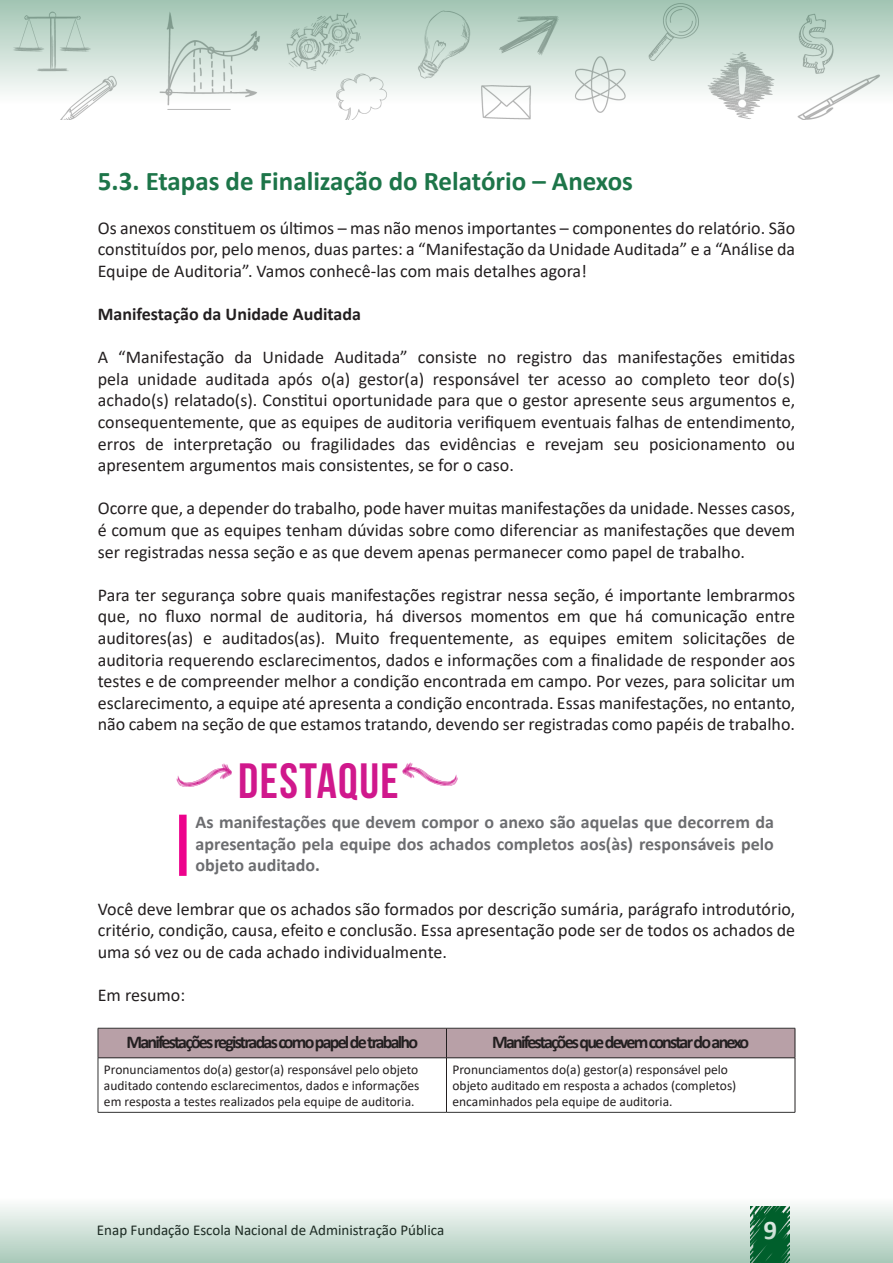
<style>
.page{position:relative;width:893px;height:1263px;background:#fff}
.page>*{position:absolute;margin:0;border:0;box-sizing:border-box;transform-origin:0 0}
.t1{font:49.5px "Bebas Neue";letter-spacing:.03em;color:#d0188c}
.Sub-titulo{font:700 27px "Calibri";color:#1d7549}
.t2{font:700 27px "Calibri";color:#fff}
.texto{font:18px/21.6px "Calibri";color:#231f20;text-align:justify}
.Destaque_texto{font:700 18px/21.6px "Calibri";color:#6c6d70;text-align:justify}
.texto-2{font:700 18px "Calibri";letter-spacing:-.1em;color:#231f20}
.texto-3{font:700 18px "Calibri";color:#231f20}
.t3{font:15px "Calibri";color:#231f20}
.texto-4{font:13.5px/16.2px "Calibri";color:#231f20;text-align:justify}
</style>
<div class="page">
<svg style="left:0;top:0;width:893px;height:120px"></svg>
<svg style="left:0;top:1205px;width:893px;height:58px;background:#c6dbd0"></svg>
<div style="left:179px;top:815px;width:8px;height:61px;background:#ed028c"></div>
<div style="left:98px;top:1028px;width:698px;height:30px;background:#b8a0a7"></div>
<hr style="left:98px;top:1057px;width:348px;height:1px;background:#231f20">
<hr style="left:446px;top:1057px;width:349px;height:1px;background:#231f20">
<hr style="left:98px;top:1058px;width:1px;height:54px;background:#333">
<hr style="left:98px;top:1112px;width:348px;height:1px;background:#333">
<hr style="left:446px;top:1112px;width:349px;height:1px;background:#333">
<hr style="left:446px;top:1058px;width:1px;height:54px;background:#231f20">
<hr style="left:795px;top:1058px;width:1px;height:54px;background:#231f20">
<p class="Sub-titulo" style="left:98px;top:162px;width:537px">5.3. Etapas de Finalização do Relatório – Anexos</p>
<p class="texto" style="left:98px;top:216px;width:699px">Os anexos constituem os últimos – mas não menos importantes – componentes do relatório. São constituídos por, pelo menos, duas partes: a “Manifestação da Unidade Auditada” e a “Análise da Equipe de Auditoria”. Vamos conhecê-las com mais detalhes agora!</p>
<p class="texto-3" style="left:98px;top:301px;width:265px">Manifestação da Unidade Auditada</p>
<p class="texto" style="left:98px;top:346px;width:699px">A “Manifestação da Unidade Auditada” consiste no registro das manifestações emitidas pela unidade auditada após o(a) gestor(a) responsável ter acesso ao completo teor do(s) achado(s) relatado(s). Constitui oportunidade para que o gestor apresente seus argumentos e, consequentemente, que as equipes de auditoria verifiquem eventuais falhas de entendimento, erros de interpretação ou fragilidades das evidências e revejam seu posicionamento ou apresentem argumentos mais consistentes, se for o caso.</p>
<p class="texto" style="left:98px;top:497px;width:699px">Ocorre que, a depender do trabalho, pode haver muitas manifestações da unidade. Nesses casos, é comum que as equipes tenham dúvidas sobre como diferenciar as manifestações que devem ser registradas nessa seção e as que devem apenas permanecer como papel de trabalho.</p>
<p class="texto" style="left:98px;top:584px;width:699px">Para ter segurança sobre quais manifestações registrar nessa seção, é importante lembrarmos que, no fluxo normal de auditoria, há diversos momentos em que há comunicação entre auditores(as) e auditados(as). Muito frequentemente, as equipes emitem solicitações de auditoria requerendo esclarecimentos, dados e informações com a finalidade de responder aos testes e de compreender melhor a condição encontrada em campo. Por vezes, para solicitar um esclarecimento, a equipe até apresenta a condição encontrada. Essas manifestações, no entanto, não cabem na seção de que estamos tratando, devendo ser registradas como papéis de trabalho.</p>
<p class="t1" style="left:177px;top:753px;width:223px"><sup>h,</sup> DESTAQUE</p>
<p class="Destaque_texto" style="left:196px;top:811px;width:580px">As manifestações que devem compor o anexo são aquelas que decorrem da apresentação pela equipe dos achados completos aos(às) responsáveis pelo objeto auditado.</p>
<p class="texto" style="left:98px;top:897px;width:699px">Você deve lembrar que os achados são formados por descrição sumária, parágrafo introdutório, critério, condição, causa, efeito e conclusão. Essa apresentação pode ser de todos os achados de uma só vez ou de cada achado individualmente.</p>
<p class="texto" style="left:98px;top:984px;width:89px">Em resumo:</p>
<p class="texto-2" style="left:126px;top:1029px;width:293px">Manifestações registradas como papelde trabalho</p>
<p class="texto-2" style="left:492px;top:1029px;width:259px">Manifestações que devem constar do anexo</p>
<p class="texto-4" style="left:104px;top:1061px;width:317px">Pronunciamentos do(a) gestor(a) responsável pelo objeto auditado contendo esclarecimentos, dados e informações em resposta a testes realizados pela equipe de auditoria.</p>
<p class="texto-4" style="left:452px;top:1061px;width:285px;text-align:left">Pronunciamentos do(a) gestor(a) responsável pelo objeto auditado em resposta a achados (completos) encaminhados pela equipe de auditoria.</p>
<p class="t3" style="left:97px;top:1220px;width:349px">Enap Fundação Escola Nacional de Administração Pública</p>
<h2 class="t2" style="left:763px;top:1210px;width:15px">9</h2>
</div>
